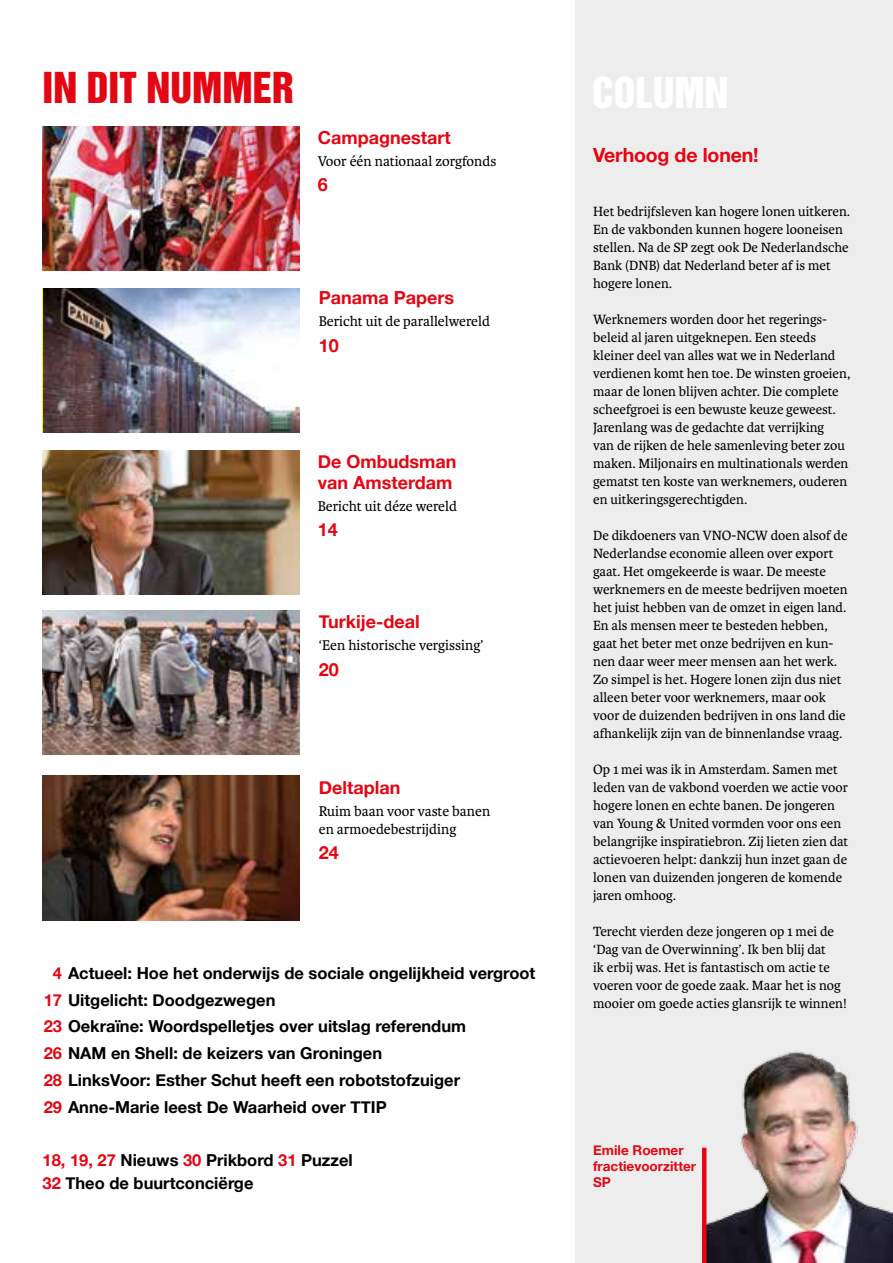
<style>
.page{position:relative;width:893px;height:1263px;background:#fff}
.page>*{position:absolute;margin:0;border:0;box-sizing:border-box;transform-origin:0 0}
.t1{font:39px "Helvetica Inserat LT Std";color:#e30613}
.t2{font:700 19.5px "Helvetica Neue";letter-spacing:-.01em;color:#e30613}
.t3{font:700 18px/21px "Helvetica Neue";color:#e30613}
.t4{font:700 16.5px/26.7px "Helvetica Neue";color:#000}
.t5{font:15px/18px "Karmina";color:#000}
.t6{font:14.25px/18px "Karmina";color:#000}
.t7{font:700 13.5px/16.2px "Helvetica Neue";color:#e30613}
.s1{color:#e30613}
</style>
<div class="page">
<div style="left:575px;top:0;width:318px;height:1263px;background:#ededed"></div>
<img style="left:703px;top:1051px;width:190px;height:212px">
<hr style="left:702px;top:1148px;width:4px;height:115px;background:#e30613">
<img style="left:42px;top:611px;width:258px;height:144px">
<img style="left:42px;top:776px;width:258px;height:144px">
<img style="left:43px;top:450px;width:257px;height:144px">
<img style="left:43px;top:126px;width:257px;height:144px">
<img style="left:43px;top:288px;width:257px;height:144px">
<h1 class="t1" style="left:43px;top:65px;width:253px">IN DIT NUMMER</h1>
<p class="t3" style="left:318px;top:127px;width:134px">Campagnestart</p>
<p class="t5" style="left:318px;top:152px;width:180px">Voor één nationaal zorgfonds</p>
<p class="t3" style="left:318px;top:175px;width:12px">6</p>
<p class="t3" style="left:319px;top:288px;width:137px">Panama Papers</p>
<p class="t5" style="left:319px;top:313px;width:173px">Bericht uit de parallelwereld</p>
<p class="t3" style="left:319px;top:335px;width:22px">10</p>
<p class="t3" style="left:318px;top:451px;width:140px">De Ombudsman van Amsterdam</p>
<p class="t5" style="left:318px;top:497px;width:141px">Bericht uit déze wereld</p>
<p class="t3" style="left:318px;top:520px;width:22px">14</p>
<p class="t3" style="left:319px;top:612px;width:102px">Turkije-deal</p>
<p class="t5" style="left:319px;top:637px;width:166px">‘Een historische vergissing’</p>
<p class="t3" style="left:319px;top:659px;width:22px">20</p>
<p class="t3" style="left:319px;top:777px;width:83px">Deltaplan</p>
<p class="t5" style="left:319px;top:802px;width:173px">Ruim baan voor vaste banen en armoedebestrijding</p>
<p class="t3" style="left:319px;top:843px;width:22px">24</p>
<p class="t4" style="left:44px;top:960px;width:493px;text-indent:9px"><span class="s1">4</span> Actueel: Hoe het onderwijs de sociale ongelijkheid vergroot <span class="s1">17</span> Uitgelicht: Doodgezwegen<br><span class="s1">23</span> Oekraïne: Woordspelletjes over uitslag referendum<br><span class="s1">26</span> NAM en Shell: de keizers van Groningen<br><span class="s1">28</span> LinksVoor: Esther Schut heeft een robotstofzuiger<br><span class="s1">29</span> Anne-Marie leest De Waarheid over TTIP</p>
<p class="t4" style="left:43px;top:1149px;width:312px;line-height:22.5px"><span class="s1">18, 19, 27</span> Nieuws <span class="s1">30</span> Prikbord <span class="s1">31</span> Puzzel<br><span class="s1">32</span> Theo de buurtconciërge</p>
<h2 class="t2" style="left:593px;top:140px;width:167px">Verhoog de lonen!</h2>
<p class="t6" style="left:593px;top:203px;width:258px">Het bedrijfsleven kan hogere lonen uitkeren.<br>En de vakbonden kunnen hogere looneisen stellen. Na de SP zegt ook De Nederlandsche Bank (DNB) dat Nederland beter af is met hogere lonen.</p>
<p class="t6" style="left:593px;top:311px;width:259px">Werknemers worden door het regerings&shy;beleid al jaren uitgeknepen. Een steeds kleiner deel van alles wat we in Nederland verdienen komt hen toe. De winsten groeien, maar de lonen blijven achter. Die complete scheefgroei is een bewuste keuze geweest.<br>Jarenlang was de gedachte dat verrijking<br>van de rijken de hele samenleving beter zou maken. Miljonairs en multinationals werden gematst ten koste van werknemers, ouderen en uitkeringsgerechtigden.</p>
<p class="t6" style="left:593px;top:527px;width:256px">De dikdoeners van VNO-NCW doen alsof de Nederlandse economie alleen over export gaat. Het omgekeerde is waar. De meeste werknemers en de meeste bedrijven moeten het juist hebben van de omzet in eigen land.<br>En als mensen meer te besteden hebben, gaat het beter met onze bedrijven en kun&shy;nen daar weer meer mensen aan het werk.<br>Zo simpel is het. Hogere lonen zijn dus niet alleen beter voor werknemers, maar ook voor de duizenden bedrijven in ons land die afhankelijk zijn van de binnenlandse vraag.</p>
<p class="t6" style="left:593px;top:761px;width:257px">Op 1 mei was ik in Amsterdam. Samen met leden van de vakbond voerden we actie voor hogere lonen en echte banen. De jongeren van Young &amp; United vormden voor ons een belangrijke inspiratiebron. Zij lieten zien dat actievoeren helpt: dankzij hun inzet gaan de lonen van duizenden jongeren de komende jaren omhoog.</p>
<p class="t6" style="left:593px;top:922px;width:255px">Terecht vierden deze jongeren op 1 mei de ‘Dag van de Overwinning’. Ik ben blij dat<br>ik erbij was. Het is fantastisch om actie te voeren voor de goede zaak. Maar het is nog mooier om goede acties glansrijk te winnen!</p>
<p class="t7" style="left:593px;top:1142px;width:104px">Emile Roemer fractievoorzitter<br>SP</p>
</div>
